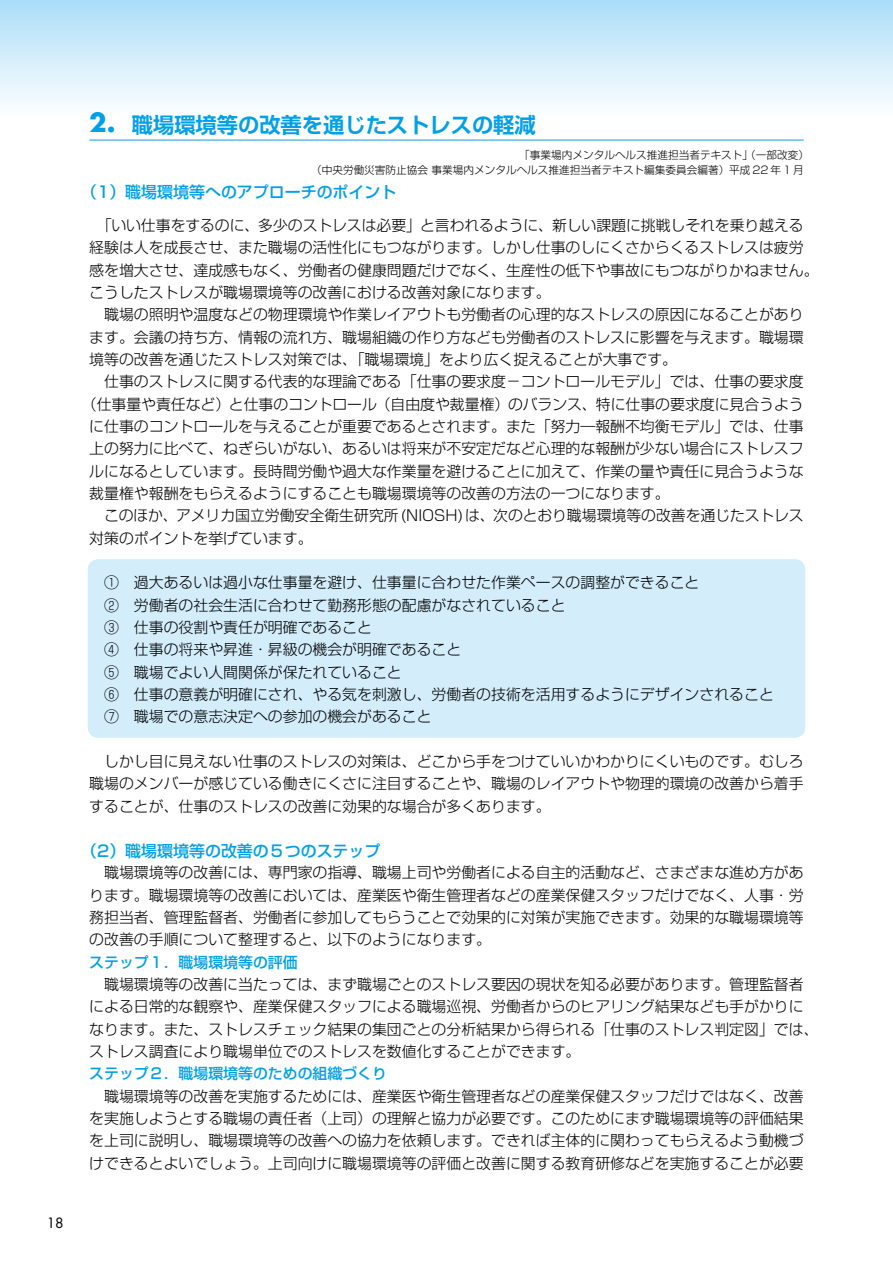
<style>
.page{position:relative;width:893px;height:1263px;background:#fff}
.page>*{position:absolute;margin:0;border:0;box-sizing:border-box;transform-origin:0 0}
.t1{font:700 21.3px "Shin Go Pr 6 N De";color:#00a0e9}
.t2{font:500 15.9px "Shin Go Pr 6 N";color:#00a0e9}
.t3{font:300 14.85px/22.4px "Shin Go Pr 6 N";color:#000;text-align:justify}
.t4{font:500 14.85px "Shin Go Pr 6 N";color:#00a0e9}
.t5{font:13.8px "Futura";color:#000}
.t6{font:300 10.65px/14.9px "Shin Go Pr 6 N";color:#000}
.s1{font-family:"Futura";font-size:25.5px}
</style>
<div class="page">
<div style="left:0;top:0;width:893px;height:123px;background:linear-gradient(to bottom,#acddf8,#fff)"></div>
<div style="left:88px;top:559px;width:717px;height:179px;background:#d3edfb;border-radius:11px"></div>
<hr style="left:89px;top:140px;width:715px;height:1px;background:#00a0e9">
<p class="t5" style="left:47px;top:1214px;width:19px">18</p>
<h1 class="t1" style="left:89px;top:107px;width:448px"><span class="s1">2.</span> 職場環境等の改善を通じたストレスの軽減</h1>
<p class="t6" style="left:311px;top:146px;width:499px;text-indent:208px">「事業場内メンタルヘルス推進担当者テキスト」（一部改変）（中央労働災害防止協会 事業場内メンタルヘルス推進担当者テキスト編集委員会編著）平成 22 年 1 月</p>
<p class="t2" style="left:81px;top:179px;width:317px">（1）職場環境等へのアプローチのポイント</p>
<p class="t3" style="left:89px;top:213px;width:716px">　「いい仕事をするのに、多少のストレスは必要」と言われるように、新しい課題に挑戦しそれを乗り越える</p>
<p class="t3" style="left:89px;top:235px;width:716px">経験は人を成長させ、また職場の活性化にもつながります。しかし仕事のしにくさからくるストレスは疲労</p>
<p class="t3" style="left:89px;top:258px;width:731px">感を増大させ、達成感もなく、労働者の健康問題だけでなく、生産性の低下や事故にもつながりかねません。</p>
<p class="t3" style="left:89px;top:280px;width:463px">こうしたストレスが職場環境等の改善における改善対象になります。</p>
<p class="t3" style="left:89px;top:302px;width:716px">　職場の照明や温度などの物理環境や作業レイアウトも労働者の心理的なストレスの原因になることがあり</p>
<p class="t3" style="left:89px;top:324px;width:716px">ます。会議の持ち方、情報の流れ方、職場組織の作り方なども労働者のストレスに影響を与えます。職場環</p>
<p class="t3" style="left:89px;top:347px;width:589px">境等の改善を通じたストレス対策では、「職場環境」をより広く捉えることが大事です。</p>
<p class="t3" style="left:89px;top:369px;width:716px">　仕事のストレスに関する代表的な理論である「仕事の要求度－コントロールモデル」では、仕事の要求度</p>
<p class="t3" style="left:82px;top:391px;width:723px">（仕事量や責任など）と仕事のコントロール（自由度や裁量権）のバランス、特に仕事の要求度に見合うよう</p>
<p class="t3" style="left:89px;top:414px;width:716px">に仕事のコントロールを与えることが重要であるとされます。また「努力―報酬不均衡モデル」では、仕事</p>
<p class="t3" style="left:89px;top:436px;width:716px">上の努力に比べて、ねぎらいがない、あるいは将来が不安定だなど心理的な報酬が少ない場合にストレスフ</p>
<p class="t3" style="left:89px;top:458px;width:716px">ルになるとしています。長時間労働や過大な作業量を避けることに加えて、作業の量や責任に見合うような</p>
<p class="t3" style="left:89px;top:481px;width:582px">裁量権や報酬をもらえるようにすることも職場環境等の改善の方法の一つになります。</p>
<p class="t3" style="left:89px;top:503px;width:716px">　このほか、アメリカ国立労働安全衛生研究所(NIOSH)は、次のとおり職場環境等の改善を通じたストレス</p>
<p class="t3" style="left:89px;top:525px;width:225px">対策のポイントを挙げています。</p>
<p class="t3" style="left:104px;top:570px;width:671px;text-align:left">①　過大あるいは過小な仕事量を避け、仕事量に合わせた作業ペースの調整ができること<br>②　労働者の社会生活に合わせて勤務形態の配慮がなされていること<br>③　仕事の役割や責任が明確であること<br>④　仕事の将来や昇進・昇級の機会が明確であること<br>⑤　職場でよい人間関係が保たれていること<br>⑥　仕事の意義が明確にされ、やる気を刺激し、労働者の技術を活用するようにデザインされること⑦　職場での意志決定への参加の機会があること</p>
<p class="t3" style="left:89px;top:749px;width:716px">　しかし目に見えない仕事のストレスの対策は、どこから手をつけていいかわかりにくいものです。むしろ職場のメンバーが感じている働きにくさに注目することや、職場のレイアウトや物理的環境の改善から着手することが、仕事のストレスの改善に効果的な場合が多くあります。</p>
<p class="t2" style="left:81px;top:837px;width:301px">（2）職場環境等の改善の５つのステップ</p>
<p class="t3" style="left:89px;top:860px;width:716px">　職場環境等の改善には、専門家の指導、職場上司や労働者による自主的活動など、さまざまな進め方があります。職場環境等の改善においては、産業医や衛生管理者などの産業保健スタッフだけでなく、人事・労務担当者、管理監督者、労働者に参加してもらうことで効果的に対策が実施できます。効果的な職場環境等の改善の手順について整理すると、以下のようになります。</p>
<p class="t4" style="left:89px;top:950px;width:210px">ステップ１．職場環境等の評価</p>
<p class="t3" style="left:89px;top:972px;width:731px;text-align:left">　職場環境等の改善に当たっては、まず職場ごとのストレス要因の現状を知る必要があります。管理監督者による日常的な観察や、産業保健スタッフによる職場巡視、労働者からのヒアリング結果なども手がかりになります。また、ストレスチェック結果の集団ごとの分析結果から得られる「仕事のストレス判定図」では、ストレス調査により職場単位でのストレスを数値化することができます。</p>
<p class="t4" style="left:89px;top:1061px;width:299px">ステップ２．職場環境等のための組織づくり</p>
<p class="t3" style="left:89px;top:1083px;width:716px">　職場環境等の改善を実施するためには、産業医や衛生管理者などの産業保健スタッフだけではなく、改善を実施しようとする職場の責任者（上司）の理解と協力が必要です。このためにまず職場環境等の評価結果を上司に説明し、職場環境等の改善への協力を依頼します。できれば主体的に関わってもらえるよう動機づけできるとよいでしょう。上司向けに職場環境等の評価と改善に関する教育研修などを実施することが必要</p>
</div>
